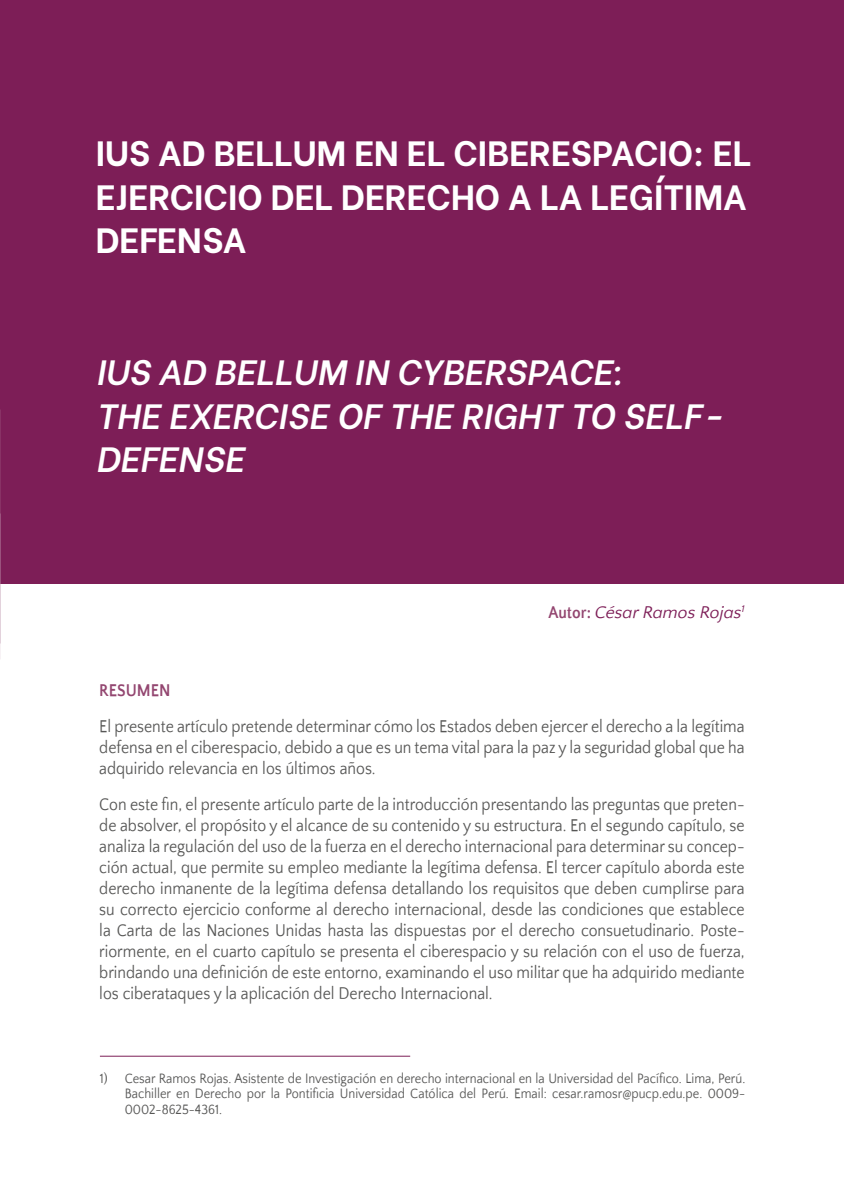
<style>
.page{position:relative;width:844px;height:1191px;background:#fff}
.page>*{position:absolute;margin:0;border:0;box-sizing:border-box;transform-origin:0 0}
.t1{font:700 35px/43.8px "Be Vietnam";color:#fff}
.t2{font:italic 600 35px/43.8px "Be Vietnam";color:#fff}
.t3{font:17.5px/21px "Quattrocento Sans";color:#575756;text-align:justify;scale:.9 1}
.t4{font:italic 17.5px "Quattrocento Sans";color:#7d1e57}
.t5{font:700 17.5px "Quattrocento Sans";color:#934670;scale:.9 1}
.t6{font:14px/15.8px "Quattrocento Sans";color:#575756;text-align:justify;scale:.9 1}
.s1{font-weight:700;font-style:normal;color:#934670}
</style>
<div class="page">
<div style="left:0;top:0;width:843px;height:583px;background:#7d1e57"></div>
<hr style="left:100px;top:1055px;width:310px;height:1px;background:#7d1e57">
<h1 class="t1" style="left:96px;top:128px;width:657px">IUS AD BELLUM EN EL CIBERESPACIO: EL<br>EJERCICIO DEL DERECHO A LA LEGÍTIMA<br>DEFENSA</h1>
<h1 class="t2" style="left:96px;top:346px;width:627px">IUS AD BELLUM IN CYBERSPACE:<br>THE EXERCISE OF THE RIGHT TO SELF-<br>DEFENSE</h1>
<p class="t4" style="left:548px;top:603px;width:197px"><span class="s1">Autor:</span> César Ramos Rojas<sup>1</sup></p>
<p class="t5" style="left:99px;top:681px;width:81px">RESUMEN</p>
<p class="t3" style="left:99px;top:716px;width:718px">El presente artículo pretende determinar cómo los Estados deben ejercer el derecho a la legítima defensa en el ciberespacio, debido a que es un tema vital para la paz y la seguridad global que ha adquirido relevancia en los últimos años.</p>
<p class="t3" style="left:99px;top:794px;width:718px">Con este fin, el presente artículo parte de la introducción presentando las preguntas que preten&shy;de absolver, el propósito y el alcance de su contenido y su estructura. En el segundo capítulo, se analiza la regulación del uso de la fuerza en el derecho internacional para determinar su concep&shy;ción actual, que permite su empleo mediante la legítima defensa. El tercer capítulo aborda este derecho inmanente de la legítima defensa detallando los requisitos que deben cumplirse para su correcto ejercicio conforme al derecho internacional, desde las condiciones que establece la Carta de las Naciones Unidas hasta las dispuestas por el derecho consuetudinario. Poste&shy;riormente, en el cuarto capítulo se presenta el ciberespacio y su relación con el uso de fuerza, brindando una definición de este entorno, examinando el uso militar que ha adquirido mediante los ciberataques y la aplicación del Derecho Internacional.</p>
<p class="t6" style="left:125px;top:1070px;width:690px;text-indent:-25px">1) Cesar Ramos Rojas. Asistente de Investigación en derecho internacional en la Universidad del Pacífico. Lima, Perú.<br>Bachiller en Derecho por la Pontificia Universidad Católica del Perú. Email: cesar.ramosr@pucp.edu.pe. 0009- 0002-8625-4361.</p>
</div>
